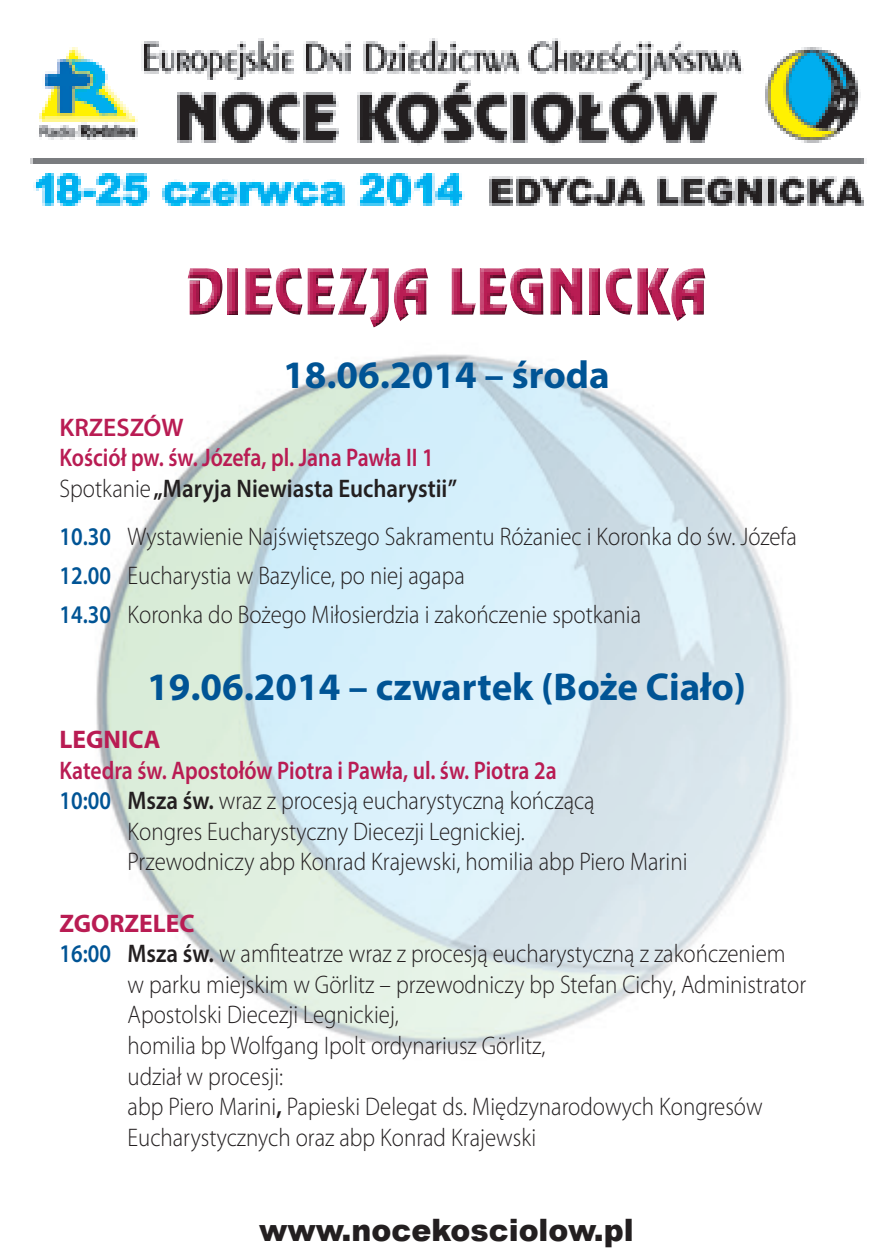
<style>
.page{position:relative;width:893px;height:1259px;background:#fff}
.page>*{position:absolute;margin:0;border:0;box-sizing:border-box;transform-origin:0 0}
.t1{font:63px "Revue EU";color:#b91c53;scale:.85 1}
.t2{font:700 39px "Myriad Pro";color:#005495}
.t3{font:900 30.9px "Arial";color:#231f20}
.t4{font:300 25.5px/39px "Myriad Pro";color:#231f20;scale:.9 1}
.t5{font:600 25.5px/30.6px "Myriad Pro";color:#b91c53}
.t6{font:600 25.5px "Myriad Pro";color:#b91c53;scale:.85 1}
.t7{font:700 25.5px "Myriad Pro";color:#b91c53}
.s1{font-weight:300;color:#231f20}
.s2{color:#231f20}
.s3{font-weight:600;color:#005495}
.s4{font-weight:600}
</style>
<div class="page">
<img style="left:96px;top:354px;width:695px;height:696px">
<img style="left:30px;top:38px;width:834px;height:168px">
<div style="left:184px;top:267px;width:526px;height:63px;background:#231f20;opacity:.75"></div>
<h1 class="t1" style="left:186px;top:253px;width:615px">DIECEZJA LEGNICKA</h1>
<h2 class="t2" style="left:283px;top:350px;width:328px">18.06.2014 – środa</h2>
<p class="t5" style="left:60px;top:411px;width:399px">KRZESZÓW<br>Kościół pw. św. Józefa, pl. Jana Pawła II 1<br><span class="s1">Spotkanie</span> <span class="s2">„Maryja Niewiasta Eucharystii”</span></p>
<p class="t4" style="left:60px;top:517px;width:821px"><span class="s3">10.30</span> Wystawienie Najświętszego Sakramentu Różaniec i Koronka do św. Józefa<br><span class="s3">12.00</span> Eucharystia w Bazylice, po niej agapa<br><span class="s3">14.30</span> Koronka do Bożego Miłosierdzia i zakończenie spotkania</p>
<h2 class="t2" style="left:147px;top:662px;width:600px">19.06.2014 – czwartek (Boże Ciało)</h2>
<p class="t7" style="left:60px;top:723px;width:103px">LEGNICA</p>
<p class="t6" style="left:60px;top:754px;width:586px">Katedra św. Apostołów Piotra i Pawła, ul. św. Piotra 2a</p>
<p class="t4" style="left:60px;top:781px;width:596px"><span class="s3">10:00</span> <span class="s4">Msza św.</span> wraz z procesją eucharystyczną kończącą</p>
<p class="t4" style="left:128px;top:812px;width:443px">Kongres Eucharystyczny Diecezji Legnickiej.</p>
<p class="t4" style="left:128px;top:843px;width:624px">Przewodniczy abp Konrad Krajewski, homilia abp Piero Marini</p>
<p class="t7" style="left:60px;top:906px;width:137px">ZGORZELEC</p>
<p class="t4" style="left:60px;top:934px;width:808px"><span class="s3">16:00</span> <span class="s4">Msza św.</span> w amfiteatrze wraz z procesją eucharystyczną z zakończeniem</p>
<p class="t4" style="left:128px;top:965px;width:755px">w parku miejskim w Görlitz – przewodniczy bp Stefan Cichy, Administrator</p>
<p class="t4" style="left:128px;top:996px;width:303px">Apostolski Diecezji Legnickiej,</p>
<p class="t4" style="left:128px;top:1026px;width:466px">homilia bp Wolfgang Ipolt ordynariusz Görlitz,</p>
<p class="t4" style="left:128px;top:1057px;width:174px">udział w procesji:</p>
<p class="t4" style="left:128px;top:1087px;width:707px">abp Piero Marini<span class="s4">,</span> Papieski Delegat ds. Międzynarodowych Kongresów</p>
<p class="t4" style="left:128px;top:1118px;width:456px">Eucharystycznych oraz abp Konrad Krajewski</p>
<p class="t3" style="left:259px;top:1207px;width:376px">www.nocekosciolow.pl</p>
</div>
